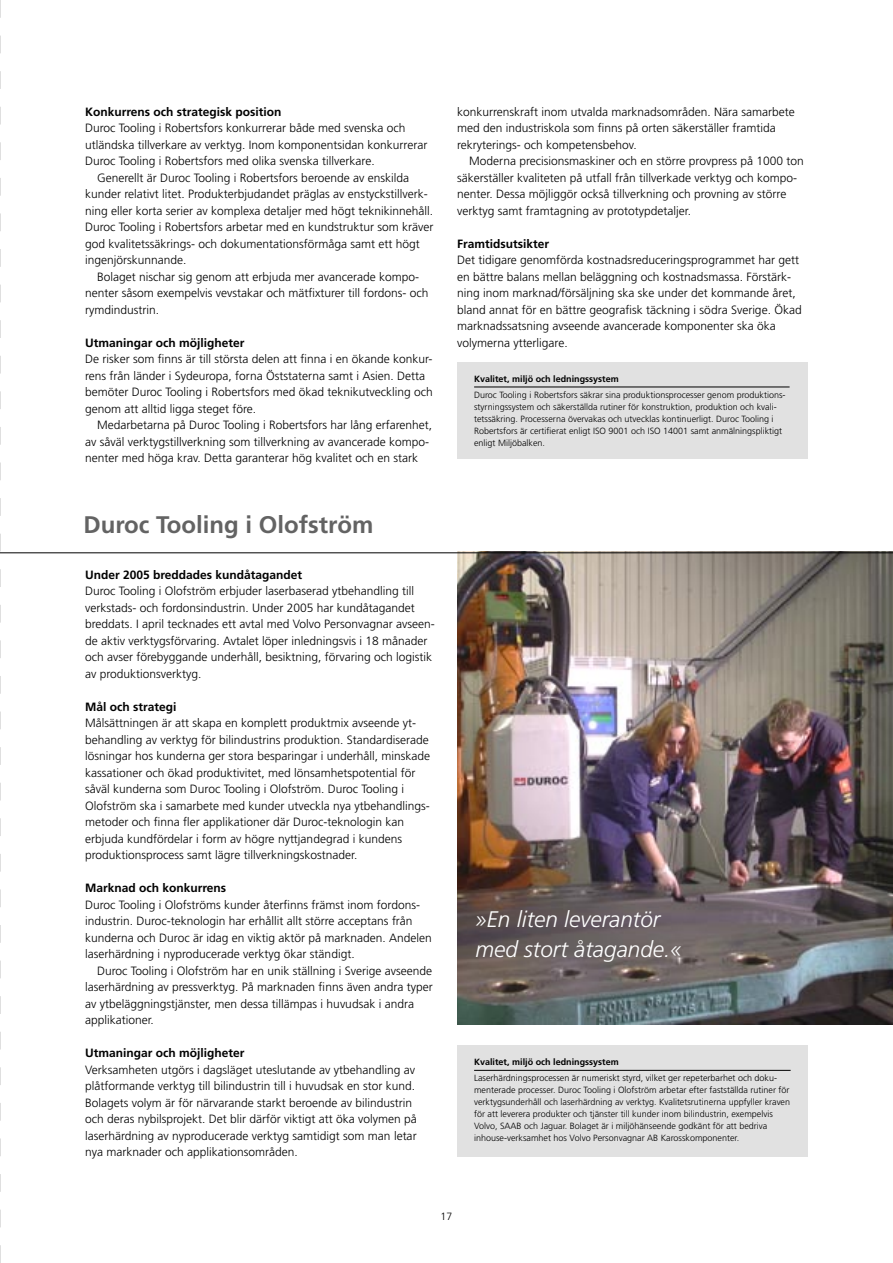
<style>
.page{position:relative;width:893px;height:1263px;background:#fff}
.page>*{position:absolute;margin:0;border:0;box-sizing:border-box;transform-origin:0 0}
.t1{font:700 24px "Frutiger";color:#636363}
.t2{font:italic 300 22.5px/30px "Frutiger";color:#fff}
.t3{font:300 12px/16.5px "Frutiger";color:#000}
.t4{font:700 12px "Frutiger";color:#000}
.t5{font:300 10.5px "Frutiger";color:#000}
.t6{font:300 9px/12px "Frutiger";color:#000}
.t7{font:700 9px "Frutiger";color:#000}
</style>
<div class="page">
<svg style="left:0;top:0;width:1px;height:1263px"></svg>
<img style="left:457px;top:552px;width:436px;height:473px">
<div style="left:457px;top:362px;width:351px;height:97px;background:#e1e1e1"></div>
<hr style="left:474px;top:387px;width:316px;height:1px;background:#000">
<hr style="left:0;top:553px;width:893px;height:1px;background:#000">
<div style="left:457px;top:1045px;width:351px;height:112px;background:#e1e1e1"></div>
<hr style="left:474px;top:1070px;width:317px;height:1px;background:#000">
<p class="t4" style="left:85px;top:104px;width:198px">Konkurrens och strategisk position</p>
<p class="t3" style="left:85px;top:120px;width:322px">Duroc Tooling i Robertsfors konkurrerar både med svenska och</p>
<p class="t3" style="left:85px;top:136px;width:344px">utländska tillverkare av verktyg. Inom komponentsidan konkurrerar</p>
<p class="t3" style="left:85px;top:153px;width:291px">Duroc Tooling i Robertsfors med olika svenska tillverkare.</p>
<p class="t3" style="left:97px;top:169px;width:314px">Generellt är Duroc Tooling i Robertsfors beroende av enskilda</p>
<p class="t3" style="left:85px;top:186px;width:344px">kunder relativt litet. Produkterbjudandet präglas av enstyckstillverk-</p>
<p class="t3" style="left:85px;top:202px;width:350px">ning eller korta serier av komplexa detaljer med högt teknikinnehåll.</p>
<p class="t3" style="left:85px;top:219px;width:350px">Duroc Tooling i Robertsfors arbetar med en kundstruktur som kräver</p>
<p class="t3" style="left:85px;top:235px;width:336px">god kvalitetssäkrings- och dokumentationsförmåga samt ett högt</p>
<p class="t3" style="left:85px;top:252px;width:103px">ingenjörskunnande.</p>
<p class="t3" style="left:97px;top:268px;width:324px">Bolaget nischar sig genom att erbjuda mer avancerade kompo-</p>
<p class="t3" style="left:85px;top:285px;width:345px">nenter såsom exempelvis vevstakar och mätfixturer till fordons- och</p>
<p class="t3" style="left:85px;top:301px;width:76px">rymdindustrin.</p>
<p class="t4" style="left:85px;top:335px;width:161px">Utmaningar och möjligheter</p>
<p class="t3" style="left:85px;top:351px;width:349px">De risker som finns är till största delen att finna i en ökande konkur&shy;rens från länder i Sydeuropa, forna Öststaterna samt i Asien. Detta bemöter Duroc Tooling i Robertsfors med ökad teknikutveckling och genom att alltid ligga steget före.</p>
<p class="t3" style="left:85px;top:417px;width:349px;text-indent:12px">Medarbetarna på Duroc Tooling i Robertsfors har lång erfarenhet, av såväl verktygstillverkning som tillverkning av avancerade kompo&shy;nenter med höga krav. Detta garanterar hög kvalitet och en stark</p>
<h1 class="t1" style="left:83px;top:511px;width:292px">Duroc Tooling i Olofström</h1>
<p class="t4" style="left:85px;top:567px;width:219px">Under 2005 breddades kundåtagandet</p>
<p class="t3" style="left:85px;top:583px;width:351px">Duroc Tooling i Olofström erbjuder laserbaserad ytbehandling till verkstads- och fordonsindustrin. Under 2005 har kundåtagandet breddats. I april tecknades ett avtal med Volvo Personvagnar avseen&shy;de aktiv verktygsförvaring. Avtalet löper inledningsvis i 18 månader och avser förebyggande underhåll, besiktning, förvaring och logistik av produktionsverktyg.</p>
<p class="t4" style="left:85px;top:699px;width:93px">Mål och strategi</p>
<p class="t3" style="left:85px;top:715px;width:346px">Målsättningen är att skapa en komplett produktmix avseende yt&shy;behandling av verktyg för bilindustrins produktion. Standardiserade lösningar hos kunderna ger stora besparingar i underhåll, minskade kassationer och ökad produktivitet, med lönsamhetspotential för såväl kunderna som Duroc Tooling i Olofström. Duroc Tooling i Olofström ska i samarbete med kunder utveckla nya ytbehandlings&shy;metoder och finna fler applikationer där Duroc-teknologin kan erbjuda kundfördelar i form av högre nyttjandegrad i kundens produktionsprocess samt lägre tillverkningskostnader.</p>
<p class="t4" style="left:85px;top:881px;width:143px">Marknad och konkurrens</p>
<p class="t3" style="left:85px;top:896px;width:348px">Duroc Tooling i Olofströms kunder återfinns främst inom fordons&shy;industrin. Duroc-teknologin har erhållit allt större acceptans från kunderna och Duroc är idag en viktig aktör på marknaden. Andelen laserhärdning i nyproducerade verktyg ökar ständigt.</p>
<p class="t3" style="left:85px;top:962px;width:349px;text-indent:12px">Duroc Tooling i Olofström har en unik ställning i Sverige avseende laserhärdning av pressverktyg. På marknaden finns även andra typer av ytbeläggningstjänster, men dessa tillämpas i huvudsak i andra applikationer.</p>
<p class="t4" style="left:85px;top:1046px;width:161px">Utmaningar och möjligheter</p>
<p class="t3" style="left:85px;top:1061px;width:333px">Verksamheten utgörs i dagsläget uteslutande av ytbehandling av plåtformande verktyg till bilindustrin till i huvudsak en stor kund.<br>Bolagets volym är för närvarande starkt beroende av bilindustrin och deras nybilsprojekt. Det blir därför viktigt att öka volymen på laserhärdning av nyproducerade verktyg samtidigt som man letar nya marknader och applikationsområden.</p>
<p class="t3" style="left:457px;top:103px;width:339px">konkurrenskraft inom utvalda marknadsområden. Nära samarbete med den industriskola som finns på orten säkerställer framtida rekryterings- och kompetensbehov.</p>
<p class="t3" style="left:457px;top:153px;width:348px;text-indent:12px">Moderna precisionsmaskiner och en större provpress på 1000 ton säkerställer kvaliteten på utfall från tillverkade verktyg och kompo&shy;nenter. Dessa möjliggör också tillverkning och provning av större verktyg samt framtagning av prototypdetaljer.</p>
<p class="t4" style="left:457px;top:236px;width:94px">Framtidsutsikter</p>
<p class="t3" style="left:457px;top:252px;width:346px">Det tidigare genomförda kostnadsreduceringsprogrammet har gett en bättre balans mellan beläggning och kostnadsmassa. Förstärk&shy;ning inom marknad/försäljning ska ske under det kommande året, bland annat för en bättre geografisk täckning i södra Sverige. Ökad marknadssatsning avseende avancerade komponenter ska öka volymerna ytterligare.</p>
<p class="t7" style="left:474px;top:373px;width:146px">Kvalitet, miljö och ledningssystem</p>
<p class="t6" style="left:474px;top:389px;width:313px">Duroc Tooling i Robertsfors säkrar sina produktionsprocesser genom produktions&shy;styrningssystem och säkerställda rutiner för konstruktion, produktion och kvali&shy;tetssäkring. Processerna övervakas och utvecklas kontinuerligt. Duroc Tooling i Robertsfors är certifierat enligt ISO 9001 och ISO 14001 samt anmälningspliktigt enligt Miljöbalken.</p>
<h2 class="t2" style="left:475px;top:904px;width:208px">»En liten leverantör med stort åtagande.«</h2>
<p class="t7" style="left:474px;top:1056px;width:146px">Kvalitet, miljö och ledningssystem</p>
<p class="t6" style="left:474px;top:1072px;width:317px">Laserhärdningsprocessen är numeriskt styrd, vilket ger repeterbarhet och doku&shy;menterade processer. Duroc Tooling i Olofström arbetar efter fastställda rutiner för verktygsunderhåll och laserhärdning av verktyg. Kvalitetsrutinerna uppfyller kraven för att leverera produkter och tjänster till kunder inom bilindustrin, exempelvis Volvo, SAAB och Jaguar. Bolaget är i miljöhänseende godkänt för att bedriva inhouse-verksamhet hos Volvo Personvagnar AB Karosskomponenter.</p>
<p class="t5" style="left:441px;top:1210px;width:13px">17</p>
</div>
